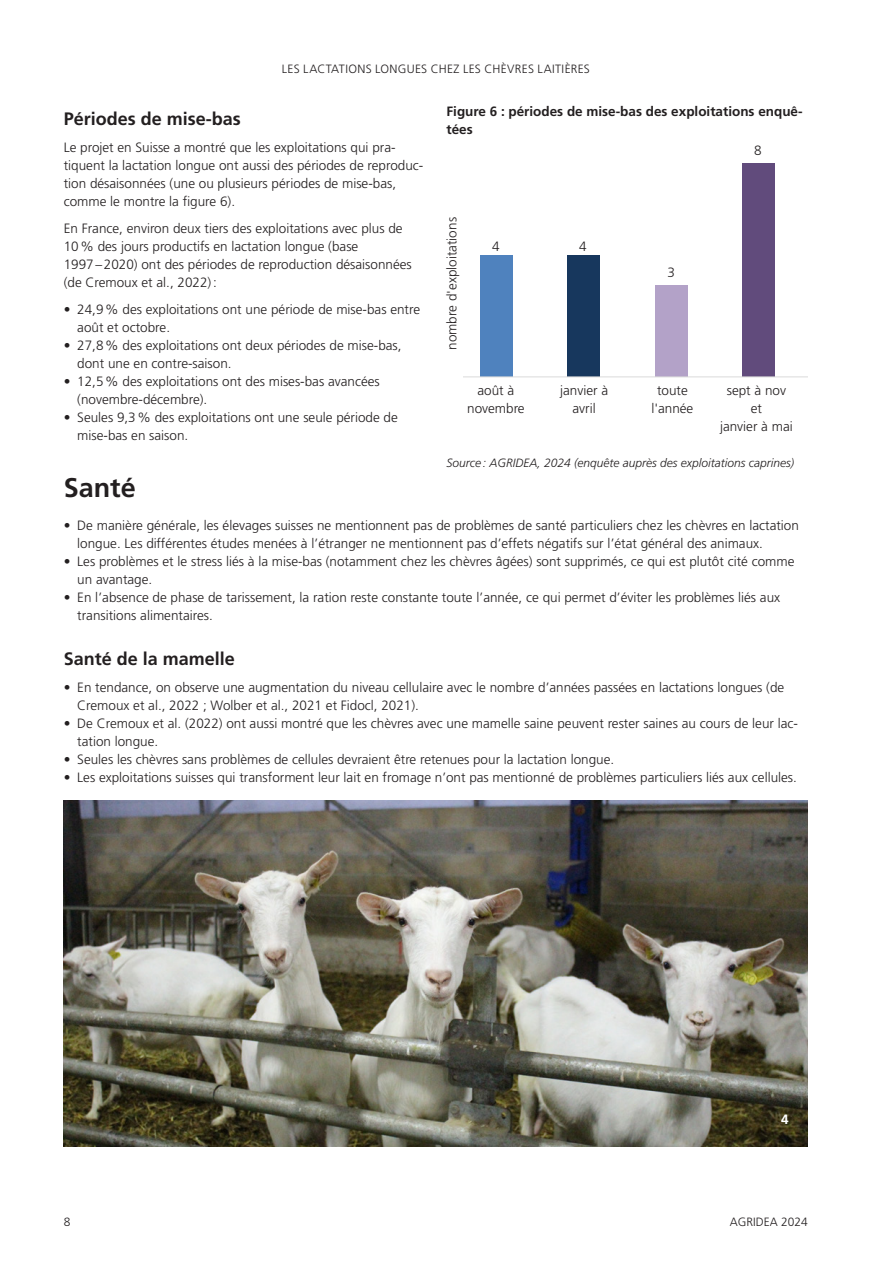
<style>
.page{position:relative;width:893px;height:1263px;background:#fff}
.page>*{position:absolute;margin:0;border:0;box-sizing:border-box;transform-origin:0 0}
.t1{font:700 27px "Frutiger LT Pro";color:#231f20}
.h3_nicht_fürs_Inhaltsverzeichnis{font:700 18px "Frutiger LT Pro";color:#231f20}
.post{font:300 13.5px/18px "Frutiger LT Pro";color:#231f20}
.post_excerpt{font:700 13.5px/18px "Frutiger LT Pro";color:#231f20}
.Standard_DE{font:700 13.5px "Frutiger LT Pro";color:#fff}
.Legende_Quelle_Fussnote{font:italic 300 12px "Frutiger LT Pro";color:#231f20}
.t2{font:300 12px "Frutiger LT Pro";letter-spacing:.025em;color:#231f20}
.t3{font:300 12px "Frutiger LT Pro";color:#231f20}
</style>
<div class="page">
<img style="left:64px;top:800px;width:744px;height:346px">
<div style="left:568px;top:255px;width:32px;height:122px;background:#17375d"></div>
<div style="left:655px;top:285px;width:32px;height:92px;background:#b3a2c8"></div>
<div style="left:742px;top:163px;width:32px;height:214px;background:#614b7c"></div>
<div style="left:480px;top:255px;width:32px;height:122px;background:#4f82be"></div>
<hr style="left:463px;top:377px;width:345px;height:1px;background:#dadada">
<p class="t2" style="left:282px;top:62px;width:102px">Les lactation s lon</p>
<p class="t2" style="left:398px;top:62px;width:194px">gues chez les chèvres laitières</p>
<p class="post_excerpt" style="left:446px;top:102px;width:358px">Figure 6 : périodes de mise-bas des exploitations enquê&shy;tées</p>
<p class="h3_nicht_fürs_Inhaltsverzeichnis" style="left:64px;top:108px;width:179px">Périodes de mise-bas</p>
<p class="post" style="left:64px;top:138px;width:361px">Le projet en Suisse a montré que les exploitations qui pra&shy;tiquent la lactation longue ont aussi des périodes de reproduc&shy;tion désaisonnées (une ou plusieurs périodes de mise-bas, comme le montre la figure 6).</p>
<p class="post" style="left:64px;top:219px;width:350px">En France, environ deux tiers des exploitations avec plus de 10% des jours productifs en lactation longue (base 1997–2020) ont des périodes de reproduction désaisonnées (de Cremoux et al., 2022):</p>
<p class="post" style="left:77px;top:300px;width:344px;text-indent:-14px">• 24,9% des exploitations ont une période de mise-bas entre août et octobre.</p>
<p class="post" style="left:77px;top:336px;width:326px;text-indent:-14px">• 27,8% des exploitations ont deux périodes de mise-bas, dont une en contre-saison.</p>
<p class="post" style="left:77px;top:372px;width:304px;text-indent:-14px">• 12,5% des exploitations ont des mises-bas avancées (novembre-décembre).</p>
<p class="post" style="left:77px;top:408px;width:322px;text-indent:-14px">• Seules 9,3% des exploitations ont une seule période de mise-bas en saison.</p>
<p class="t1" style="left:64px;top:472px;width:74px">Santé</p>
<p class="post" style="left:77px;top:516px;width:723px;text-indent:-14px">• De manière générale, les élevages suisses ne mentionnent pas de problèmes de santé particuliers chez les chèvres en lactation longue. Les différentes études menées à l’étranger ne mentionnent pas d’effets négatifs sur l’état général des animaux.</p>
<p class="post" style="left:77px;top:552px;width:719px;text-indent:-14px">• Les problèmes et le stress liés à la mise-bas (notamment chez les chèvres âgées) sont supprimés, ce qui est plutôt cité comme un avantage.</p>
<p class="post" style="left:77px;top:588px;width:704px;text-indent:-14px">• En l’absence de phase de tarissement, la ration reste constante toute l’année, ce qui permet d’éviter les problèmes liés aux transitions alimentaires.</p>
<p class="h3_nicht_fürs_Inhaltsverzeichnis" style="left:64px;top:648px;width:173px">Santé de la mamelle</p>
<p class="post" style="left:77px;top:678px;width:708px;text-indent:-14px">• En tendance, on observe une augmentation du niveau cellulaire avec le nombre d’années passées en lactations longues (de<br>Cremoux et al., 2022 ; Wolber et al., 2021 et Fidocl, 2021).</p>
<p class="post" style="left:77px;top:714px;width:722px;text-indent:-14px">• De Cremoux et al. (2022) ont aussi montré que les chèvres avec une mamelle saine peuvent rester saines au cours de leur lac&shy;tation longue.</p>
<p class="post" style="left:64px;top:750px;width:552px">• Seules les chèvres sans problèmes de cellules devraient être retenues pour la lactation longue.</p>
<p class="post" style="left:64px;top:768px;width:735px">• Les exploitations suisses qui transforment leur lait en fromage n’ont pas mentionné de problèmes particuliers liés aux cellules.</p>
<p class="post" style="left:754px;top:141px;width:9px">8</p>
<p class="post" style="left:443px;top:350px;width:134px;rotate:-90deg">nombre d'exploitations</p>
<p class="post" style="left:492px;top:237px;width:9px">4</p>
<p class="post" style="left:579px;top:237px;width:9px">4</p>
<p class="post" style="left:668px;top:264px;width:9px">3</p>
<p class="post" style="left:467px;top:381px;width:59px;text-align:center">août à novembre</p>
<p class="post" style="left:560px;top:381px;width:49px;text-align:center">janvier à avril</p>
<p class="post" style="left:651px;top:381px;width:44px;text-align:center">toute l'année</p>
<p class="post" style="left:720px;top:381px;width:74px;text-align:center">sept à nov et<br>janvier à mai</p>
<p class="Legende_Quelle_Fussnote" style="left:446px;top:455px;width:349px">Source: AGRIDEA, 2024 (enquête auprès des exploitations caprines)</p>
<p class="Standard_DE" style="left:781px;top:1111px;width:9px">4</p>
<p class="t2" style="left:64px;top:1215px;width:8px">8</p>
<p class="t2" style="left:730px;top:1215px;width:7px">AGR</p>
<p class="t3" style="left:753px;top:1215px;width:56px">IDEA 2024</p>
</div>
